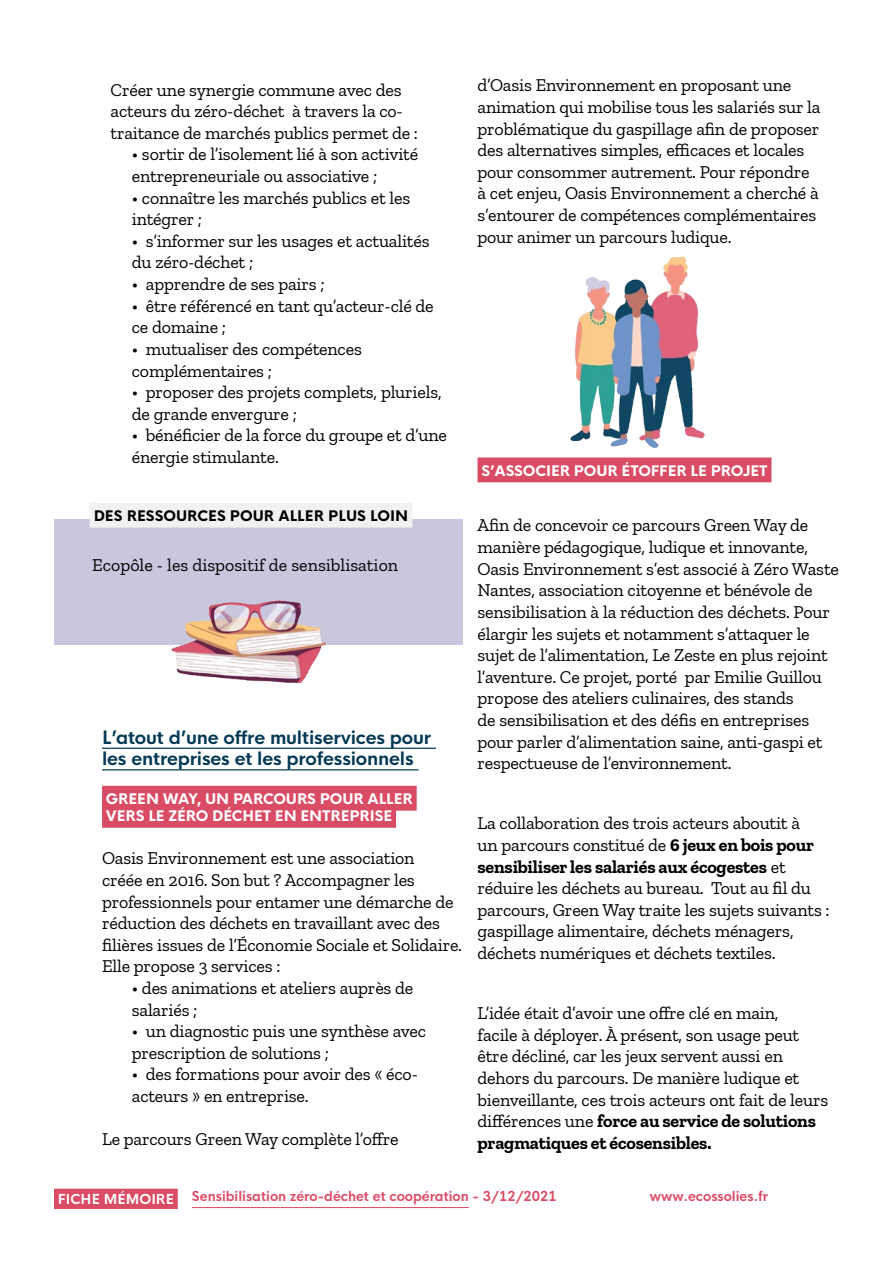
<style>
.page{position:relative;width:893px;height:1263px;background:#fff}
.page>*{position:absolute;margin:0;border:0;box-sizing:border-box;transform-origin:0 0}
.t1{font:18px/21.6px "Zilla Slab";letter-spacing:-.01em;color:#000}
.t2{font:700 18px/21.6px "HK Nova";letter-spacing:-.01em;color:#003854}
.t3{font:800 14.25px/17.1px "HK Nova";letter-spacing:-.01em;color:#fff}
.t4{font:800 14.25px "HK Nova";color:#000}
.t5{font:700 13.5px "HK Nova";color:#da4c65;scale:.96 1}
.t6{font:700 13.5px "HK Nova";color:#fff}
.s1{font-weight:700}
</style>
<div class="page">
<hr style="left:192px;top:1207px;width:277px;height:1px;background:#da4c65">
<div style="left:54px;top:1189px;width:124px;height:20px;background:#da4c65"></div>
<hr style="left:102px;top:748px;width:334px;height:1px;background:#003854">
<hr style="left:102px;top:769px;width:316px;height:1px;background:#003854">
<div style="left:102px;top:786px;width:315px;height:25px;background:#da4c65"></div>
<div style="left:102px;top:803px;width:294px;height:25px;background:#da4c65"></div>
<div style="left:477px;top:457px;width:294px;height:25px;background:#da4c65"></div>
<div style="left:54px;top:519px;width:409px;height:126px;background:#c9c7de"></div>
<div style="left:90px;top:503px;width:322px;height:25px;background:#f3f1f0"></div>
<img style="left:171px;top:600px;width:155px;height:83px">
<img style="left:570px;top:257px;width:135px;height:191px">
<p class="t1" style="left:111px;top:79px;width:309px">Créer une synergie commune avec des acteurs du zéro-déchet à travers la co&shy;traitance de marchés publics permet de :</p>
<p class="t1" style="left:132px;top:144px;width:288px">• sortir de l’isolement lié à son activité entrepreneuriale ou associative ;</p>
<p class="t1" style="left:132px;top:187px;width:280px">• connaître les marchés publics et les intégrer ;</p>
<p class="t1" style="left:132px;top:230px;width:299px">• s’informer sur les usages et actualités du zéro-déchet ;</p>
<p class="t1" style="left:132px;top:273px;width:194px">• apprendre de ses pairs ;</p>
<p class="t1" style="left:132px;top:295px;width:303px">• être référencé en tant qu’acteur-clé de ce domaine ;</p>
<p class="t1" style="left:132px;top:338px;width:232px">• mutualiser des compétences complémentaires ;</p>
<p class="t1" style="left:132px;top:381px;width:311px">• proposer des projets complets, pluriels, de grande envergure ;</p>
<p class="t1" style="left:132px;top:425px;width:317px">• bénéficier de la force du groupe et d’une énergie stimulante.</p>
<p class="t4" style="left:94px;top:503px;width:316px">DES RESSOURCES POUR ALLER PLUS LOIN</p>
<p class="t1" style="left:92px;top:555px;width:307px">Ecopôle - les dispositif de sensiblisation</p>
<p class="t2" style="left:102px;top:724px;width:331px">L’atout d’une offre multiservices pour les entreprises et les professionnels</p>
<p class="t3" style="left:106px;top:789px;width:308px">GREEN WAY, UN PARCOURS POUR ALLER<br>VERS LE ZÉRO DÉCHET EN ENTREPRISE</p>
<p class="t1" style="left:102px;top:848px;width:362px">Oasis Environnement est une association<br>créée en 2016. Son but ? Accompagner les professionnels pour entamer une démarche de réduction des déchets en travaillant avec des filières issues de l’Économie Sociale et Solidaire.<br>Elle propose 3 services :</p>
<p class="t1" style="left:132px;top:977px;width:283px">• des animations et ateliers auprès de salariés ;</p>
<p class="t1" style="left:132px;top:1020px;width:296px">• un diagnostic puis une synthèse avec prescription de solutions ;</p>
<p class="t1" style="left:132px;top:1064px;width:288px">• des formations pour avoir des « éco&shy;acteurs » en entreprise.</p>
<p class="t1" style="left:102px;top:1128px;width:298px">Le parcours Green Way complète l’offre</p>
<p class="t1" style="left:477px;top:75px;width:344px">d’Oasis Environnement en proposant une animation qui mobilise tous les salariés sur la problématique du gaspillage afin de proposer des alternatives simples, efficaces et locales pour consommer autrement. Pour répondre à cet enjeu, Oasis Environnement a cherché à s’entourer de compétences complémentaires pour animer un parcours ludique.</p>
<p class="t3" style="left:481px;top:460px;width:288px">S’ASSOCIER POUR ÉTOFFER LE PROJET</p>
<p class="t1" style="left:477px;top:515px;width:363px">Afin de concevoir ce parcours Green Way de manière pédagogique, ludique et innovante, Oasis Environnement s’est associé à Zéro Waste Nantes, association citoyenne et bénévole de sensibilisation à la réduction des déchets. Pour élargir les sujets et notamment s’attaquer le sujet de l’alimentation, Le Zeste en plus rejoint l’aventure. Ce projet, porté par Emilie Guillou propose des ateliers culinaires, des stands<br>de sensibilisation et des défis en entreprises pour parler d’alimentation saine, anti-gaspi et respectueuse de l’environnement.</p>
<p class="t1" style="left:477px;top:813px;width:354px">La collaboration des trois acteurs aboutit à<br>un parcours constitué de <span class="s1">6 jeux en bois pour sensibiliser les salariés aux écogestes</span> et réduire les déchets au bureau. Tout au fil du parcours, Green Way traite les sujets suivants : gaspillage alimentaire, déchets ménagers, déchets numériques et déchets textiles.</p>
<p class="t1" style="left:477px;top:1002px;width:352px">L’idée était d’avoir une offre clé en main,<br>facile à déployer. À présent, son usage peut être décliné, car les jeux servent aussi en dehors du parcours. De manière ludique et bienveillante, ces trois acteurs ont fait de leurs différences une <span class="s1">force au service de solutions pragmatiques et écosensibles.</span></p>
<p class="t6" style="left:58px;top:1187px;width:118px">FICHE MÉMOIRE</p>
<p class="t5" style="left:192px;top:1185px;width:382px">Sensibilisation zéro-déchet et coopération - 3/12/2021</p>
<p class="t5" style="left:650px;top:1185px;width:125px">www.ecossolies.fr</p>
</div>
